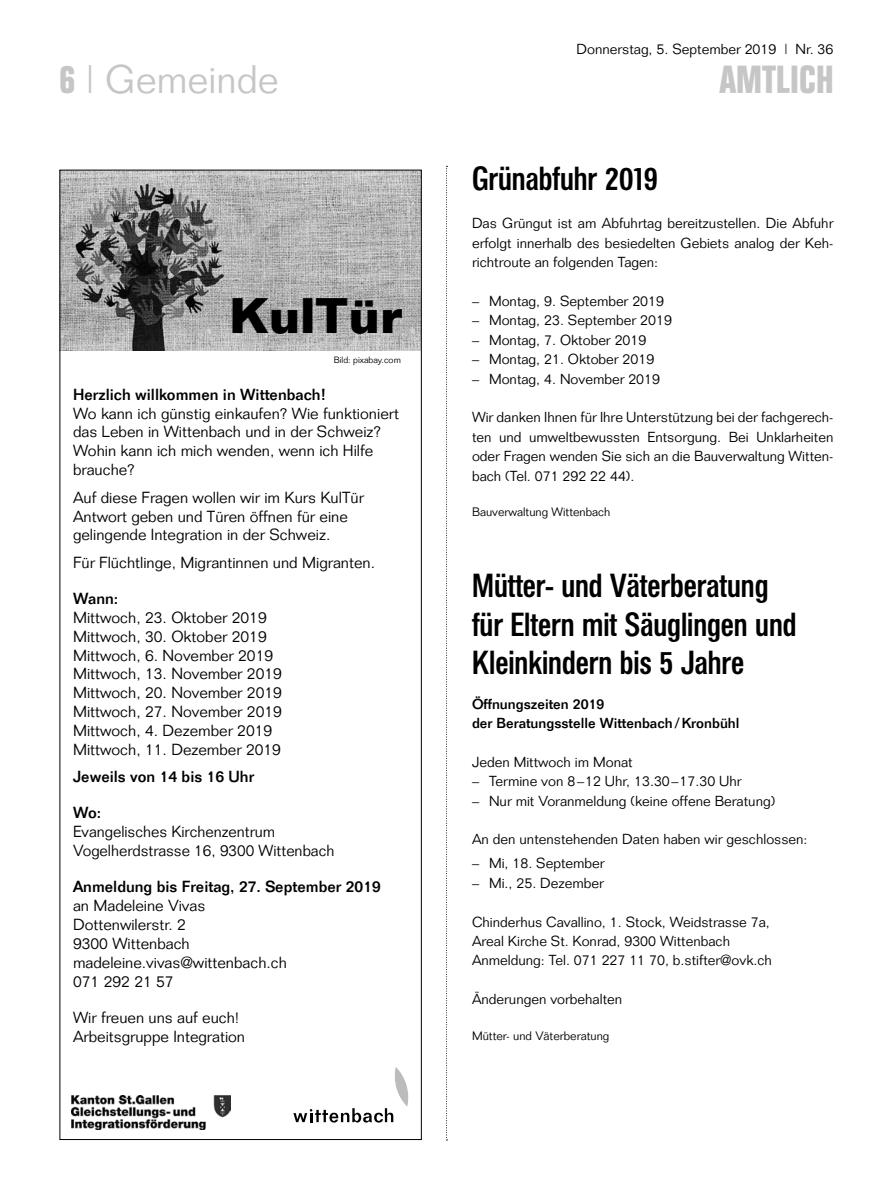
<style>
.page{position:relative;width:893px;height:1191px;background:#fff}
.page>*{position:absolute;margin:0;border:0;box-sizing:border-box;transform-origin:0 0}
.t1{font:700 48.9px "Folio";color:#000}
.t2{font:300 39px "Folio";color:#c6c6c6}
.t3{font:700 39px "Folio Condensed BQ";letter-spacing:.015em;color:#c6c6c6}
.t4{font:500 33px/38.7px "Folio Condensed BQ";color:#000}
.t5{font:300 15.75px/18.9px "Folio";color:#000}
.t6{font:500 15.75px "Folio";color:#000}
.t7{font:300 14.25px/19.4px "Folio";color:#000;text-align:justify}
.t8{font:500 14.25px/19.4px "Folio";color:#000}
.t9{font:300 12px "Folio";color:#000}
.t10{font:300 9px "Folio";color:#000}
.s1{font-family:"Folio Condensed BQ";font-weight:700}
</style>
<div class="page">
<svg style="left:446px;top:166px;width:1px;height:974px"></svg>
<img style="left:62px;top:172px;width:358px;height:179px">
<svg style="left:293px;top:1067px;width:115px;height:55px"></svg>
<img style="left:71px;top:1095px;width:160px;height:34px">
<h2 class="t2" style="left:60px;top:56px;width:221px"><span class="s1">6</span> | Gemeinde</h2>
<h1 class="t1" style="left:230px;top:286px;width:174px">KulTür</h1>
<p class="t10" style="left:334px;top:354px;width:69px">Bild: pixabay.com</p>
<p class="t6" style="left:73px;top:384px;width:254px">Herzlich willkommen in Wittenbach!</p>
<p class="t5" style="left:73px;top:403px;width:327px">Wo kann ich günstig einkaufen? Wie funktioniert das Leben in Wittenbach und in der Schweiz?<br>Wohin kann ich mich wenden, wenn ich Hilfe brauche?</p>
<p class="t5" style="left:73px;top:487px;width:292px">Auf diese Fragen wollen wir im Kurs KulTür<br>Antwort geben und Türen öffnen für eine gelingende Integration in der Schweiz.</p>
<p class="t5" style="left:73px;top:553px;width:304px">Für Flüchtlinge, Migrantinnen und Migranten.</p>
<p class="t6" style="left:73px;top:589px;width:47px">Wann:</p>
<p class="t5" style="left:73px;top:608px;width:210px">Mittwoch, 23. Oktober 2019<br>Mittwoch, 30. Oktober 2019<br>Mittwoch, 6. November 2019<br>Mittwoch, 13. November 2019<br>Mittwoch, 20. November 2019<br>Mittwoch, 27. November 2019<br>Mittwoch, 4. Dezember 2019<br>Mittwoch, 11. Dezember 2019</p>
<p class="t6" style="left:73px;top:767px;width:183px">Jeweils von 14 bis 16 Uhr</p>
<p class="t6" style="left:73px;top:803px;width:30px">Wo:</p>
<p class="t5" style="left:73px;top:822px;width:263px">Evangelisches Kirchenzentrum<br>Vogelherdstrasse 16, 9300 Wittenbach</p>
<p class="t6" style="left:73px;top:877px;width:309px">Anmeldung bis Freitag, 27. September 2019</p>
<p class="t5" style="left:73px;top:896px;width:215px">an Madeleine Vivas<br>Dottenwilerstr. 2<br>9300 Wittenbach madeleine.vivas@wittenbach.ch<br>071 292 21 57</p>
<p class="t5" style="left:73px;top:1007px;width:174px;line-height:19.4px">Wir freuen uns auf euch!<br>Arbeitsgruppe Integration</p>
<p class="t7" style="left:577px;top:39px;width:258px">Donnerstag, 5. September 2019 | Nr. 36</p>
<h2 class="t3" style="left:719px;top:58px;width:116px">AMTLICH</h2>
<h3 class="t4" style="left:472px;top:160px;width:188px">Grünabfuhr 2019</h3>
<p class="t7" style="left:472px;top:214px;width:363px">Das Grüngut ist am Abfuhrtag bereitzustellen. Die Abfuhr erfolgt innerhalb des besiedelten Gebiets analog der Keh&shy;richtroute an folgenden Tagen:</p>
<p class="t7" style="left:472px;top:291px;width:194px">– Montag, 9. September 2019</p>
<p class="t7" style="left:472px;top:311px;width:201px">– Montag, 23. September 2019</p>
<p class="t7" style="left:472px;top:330px;width:176px">– Montag, 7. Oktober 2019</p>
<p class="t7" style="left:472px;top:349px;width:184px">– Montag, 21. Oktober 2019</p>
<p class="t7" style="left:472px;top:369px;width:190px">– Montag, 4. November 2019</p>
<p class="t7" style="left:472px;top:408px;width:363px">Wir danken Ihnen für Ihre Unterstützung bei der fachgerech&shy;ten und umweltbewussten Entsorgung. Bei Unklarheiten oder Fragen wenden Sie sich an die Bauverwaltung Witten&shy;bach (Tel. 071 292 22 44).</p>
<p class="t9" style="left:472px;top:505px;width:140px">Bauverwaltung Wittenbach</p>
<h3 class="t4" style="left:472px;top:567px;width:326px">Mütter- und Väterberatung für Eltern mit Säuglingen und<br>Kleinkindern bis 5 Jahre</h3>
<p class="t8" style="left:472px;top:694px;width:269px">Öffnungszeiten 2019<br>der Beratungsstelle Wittenbach/Kronbühl</p>
<p class="t7" style="left:472px;top:752px;width:162px">Jeden Mittwoch im Monat</p>
<p class="t7" style="left:472px;top:771px;width:271px">– Termine von 8–12 Uhr, 13.30–17.30 Uhr</p>
<p class="t7" style="left:472px;top:791px;width:305px">– Nur mit Voranmeldung (keine offene Beratung)</p>
<p class="t7" style="left:472px;top:829px;width:337px">An den untenstehenden Daten haben wir geschlossen:</p>
<p class="t7" style="left:472px;top:853px;width:134px">– Mi, 18. September</p>
<p class="t7" style="left:472px;top:873px;width:133px">– Mi., 25. Dezember</p>
<p class="t7" style="left:472px;top:912px;width:301px;text-align:left">Chinderhus Cavallino, 1. Stock, Weidstrasse 7a,<br>Areal Kirche St. Konrad, 9300 Wittenbach<br>Anmeldung: Tel. 071 227 11 70, b.stifter@ovk.ch</p>
<p class="t7" style="left:472px;top:989px;width:152px">Änderungen vorbehalten</p>
<p class="t9" style="left:472px;top:1028px;width:139px">Mütter- und Väterberatung</p>
</div>
